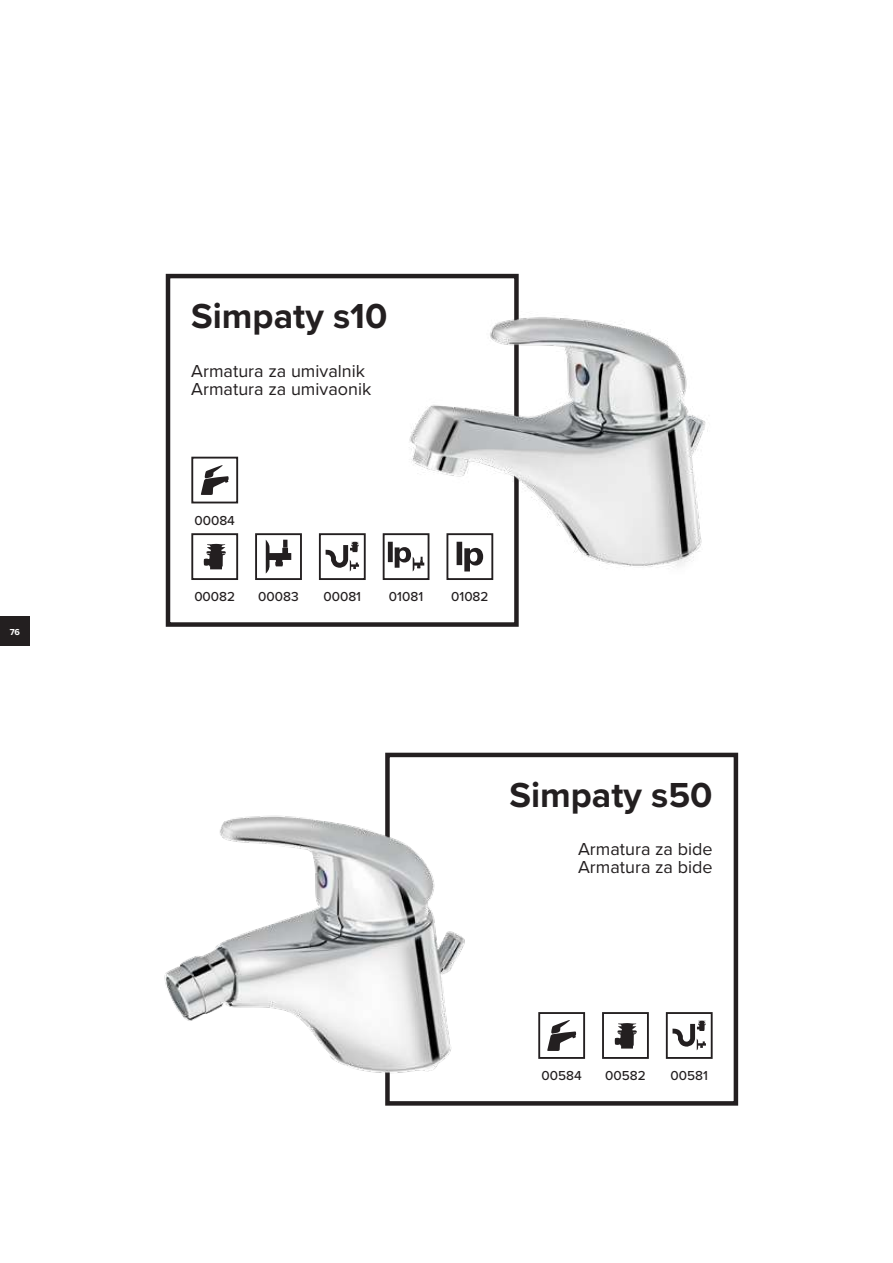
<style>
.page{position:relative;width:893px;height:1263px;background:#fff}
.page>*{position:absolute;margin:0;border:0;box-sizing:border-box;transform-origin:0 0}
.t1{font:700 36px "Proxima Nova";color:#231f20}
.t2{font:18px/18px "Proxima Nova";color:#231f20}
.t3{font:500 13.5px "Proxima Nova";color:#231f20}
.t4{font:700 9px "Proxima Nova";color:#fff}
</style>
<div class="page">
<div style="left:166px;top:274px;width:353px;height:353px;border:4px solid #231f20"></div>
<div style="left:385px;top:753px;width:353px;height:353px;border:4px solid #231f20"></div>
<img style="left:164px;top:768px;width:329px;height:338px">
<img style="left:374px;top:273px;width:334px;height:354px">
<svg style="left:615px;top:1023px;width:22px;height:25px"></svg>
<div style="left:602px;top:1012px;width:47px;height:47px;border:2px solid #231f20"></div>
<svg style="left:204px;top:544px;width:22px;height:25px"></svg>
<div style="left:191px;top:533px;width:47px;height:47px;border:2px solid #231f20"></div>
<svg style="left:266px;top:540px;width:25px;height:33px"></svg>
<div style="left:255px;top:533px;width:47px;height:47px;border:2px solid #231f20"></div>
<svg style="left:326px;top:542px;width:33px;height:29px"></svg>
<div style="left:319px;top:533px;width:47px;height:47px;border:2px solid #231f20"></div>
<svg style="left:672px;top:1020px;width:34px;height:30px"></svg>
<div style="left:666px;top:1012px;width:47px;height:47px;border:2px solid #231f20"></div>
<svg style="left:547px;top:1020px;width:29px;height:31px"></svg>
<div style="left:538px;top:1012px;width:47px;height:47px;border:2px solid #231f20"></div>
<svg style="left:201px;top:465px;width:28px;height:30px"></svg>
<div style="left:191px;top:457px;width:47px;height:46px;border:2px solid #231f20"></div>
<svg style="left:388px;top:542px;width:36px;height:29px"></svg>
<div style="left:383px;top:533px;width:46px;height:47px;border:2px solid #231f20"></div>
<svg style="left:457px;top:542px;width:26px;height:29px"></svg>
<div style="left:446px;top:533px;width:47px;height:47px;border:2px solid #231f20"></div>
<div style="left:0;top:617px;width:30px;height:29px;background:#231f20"></div>
<p class="t4" style="left:10px;top:625px;width:12px">76</p>
<h1 class="t1" style="left:191px;top:289px;width:198px">Simpaty s10</h1>
<p class="t2" style="left:191px;top:361px;width:182px">Armatura za umivalnik<br>Armatura za umivaonik</p>
<p class="t3" style="left:194px;top:510px;width:42px">00084</p>
<p class="t3" style="left:194px;top:587px;width:42px">00082</p>
<p class="t3" style="left:258px;top:587px;width:42px">00083</p>
<p class="t3" style="left:323px;top:587px;width:39px">00081</p>
<p class="t3" style="left:389px;top:587px;width:36px">01081</p>
<p class="t3" style="left:451px;top:587px;width:39px">01082</p>
<h1 class="t1" style="left:509px;top:768px;width:205px">Simpaty s50</h1>
<p class="t2" style="left:578px;top:840px;width:136px">Armatura za bide<br>Armatura za bide</p>
<p class="t3" style="left:542px;top:1065px;width:42px">00584</p>
<p class="t3" style="left:670px;top:1065px;width:39px">00581</p>
<p class="t3" style="left:605px;top:1065px;width:42px">00582</p>
</div>
